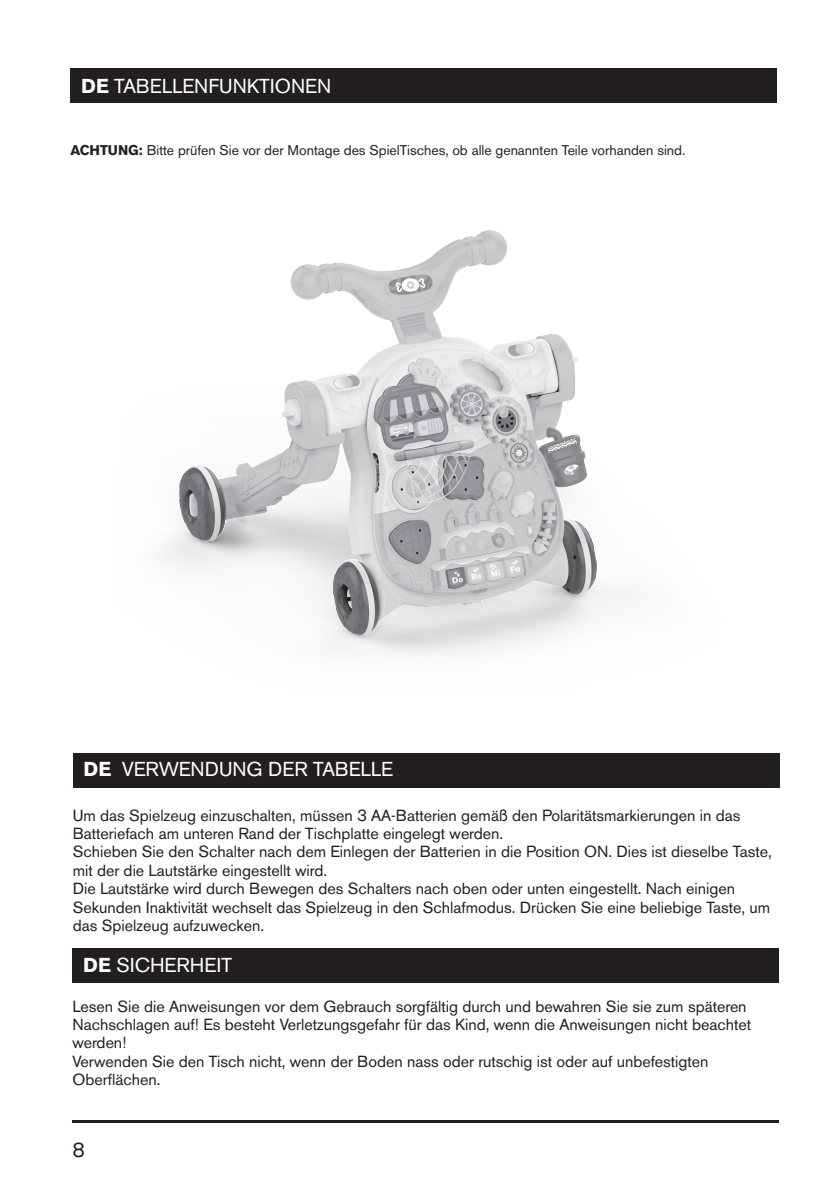
<style>
.page{position:relative;width:840px;height:1191px;background:#fff}
.page>*{position:absolute;margin:0;border:0;box-sizing:border-box;transform-origin:0 0}
.t1{font:20px "Volvo Sans Pro";color:#fff}
.t2{font:20px "Volvo Sans Pro";color:#231f20}
.t3{font:16px/18.4px "Volvo Sans Pro";color:#231f20}
.t4{font:14px "Volvo Sans Pro";color:#231f20}
.s1{font-weight:700}
</style>
<div class="page">
<div style="left:73px;top:753px;width:705px;height:34px;background:#231f20"></div>
<div style="left:72px;top:948px;width:706px;height:34px;background:#231f20"></div>
<div style="left:70px;top:68px;width:706px;height:34px;background:#231f20"></div>
<hr style="left:72px;top:1120px;width:706px;height:3px;background:#231f20">
<img style="left:180px;top:231px;width:416px;height:404px">
<p class="t1" style="left:81px;top:74px;width:251px"><span class="s1">DE</span> TABELLENFUNKTIONEN</p>
<p class="t4" style="left:70px;top:141px;width:616px"><span class="s1">ACHTUNG:</span> Bitte prüfen Sie vor der Montage des SpielTisches, ob alle genannten Teile vorhanden sind.</p>
<p class="t1" style="left:83px;top:757px;width:311px"><span class="s1">DE</span> VERWENDUNG DER TABELLE</p>
<p class="t3" style="left:73px;top:806px;width:700px">Um das Spielzeug einzuschalten, müssen 3 AA-Batterien gemäß den Polaritätsmarkierungen in das Batteriefach am unteren Rand der Tischplatte eingelegt werden.<br>Schieben Sie den Schalter nach dem Einlegen der Batterien in die Position ON. Dies ist dieselbe Taste, mit der die Lautstärke eingestellt wird.<br>Die Lautstärke wird durch Bewegen des Schalters nach oben oder unten eingestellt. Nach einigen Sekunden Inaktivität wechselt das Spielzeug in den Schlafmodus. Drücken Sie eine beliebige Taste, um das Spielzeug aufzuwecken.</p>
<p class="t1" style="left:83px;top:953px;width:150px"><span class="s1">DE</span> SICHERHEIT</p>
<p class="t3" style="left:72px;top:996px;width:680px">Lesen Sie die Anweisungen vor dem Gebrauch sorgfältig durch und bewahren Sie sie zum späteren Nachschlagen auf! Es besteht Verletzungsgefahr für das Kind, wenn die Anweisungen nicht beachtet werden!<br>Verwenden Sie den Tisch nicht, wenn der Boden nass oder rutschig ist oder auf unbefestigten Oberflächen.</p>
<p class="t2" style="left:72px;top:1137px;width:14px">8</p>
</div>
